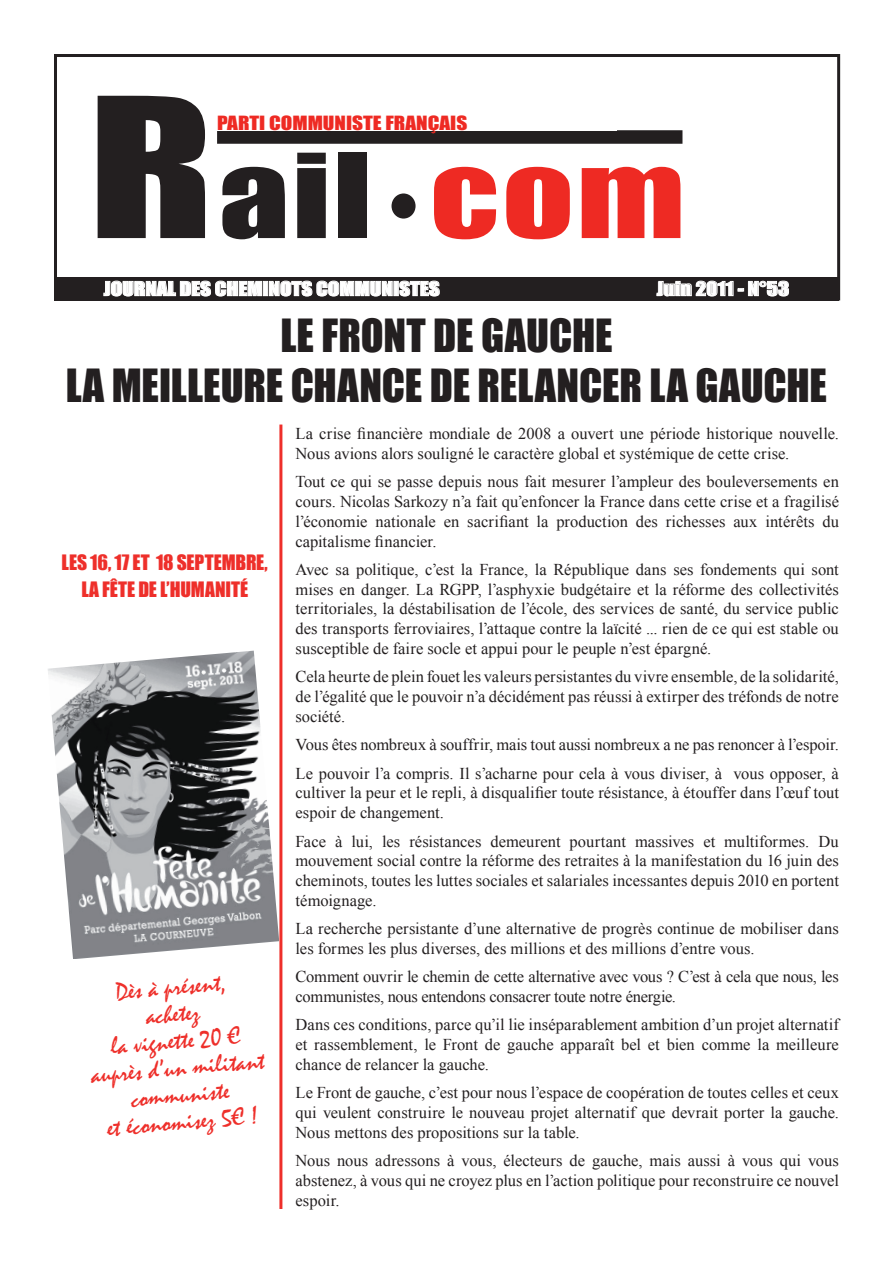
<style>
.page{position:relative;width:893px;height:1263px;background:#fff}
.page>*{position:absolute;margin:0;border:0;box-sizing:border-box;transform-origin:0 0}
.t1{font:108px "Impact";color:#231f20;scale:1.3 1}
.t2{font:42px/50.4px "Impact";letter-spacing:-.005em;color:#231f20;text-align:center}
.t3{font:25.5px/27px "Mistral";color:#ee2f2a;text-align:center}
.t4{font:19.5px/27px "Impact";color:#ee2f2a;text-align:center}
.t5{font:18px "Impact";color:#fff;scale:1.18 1}
.t6{font:18px "Impact";color:#ee2a23;scale:1.18 1}
.t7{font:16.5px/19.8px "Times New Roman";color:#231f20;text-align:justify}
.t8{font:16.5px/19.8px "Times New Roman";letter-spacing:-.02em;color:#231f20}
.s1{font-size:180px}
.s2{color:#ee2a23}
</style>
<div class="page">
<hr style="left:279px;top:424px;width:3px;height:785px;background:#ee2f2a">
<img style="left:48px;top:651px;width:231px;height:308px">
<div style="left:54px;top:54px;width:786px;height:246px;border:3px solid #231f20"></div>
<div style="left:54px;top:277px;width:785px;height:23px;background:#231f20"></div>
<svg style="left:103px;top:280px;width:159px;height:17px"></svg>
<div style="left:263px;top:281px;width:5px;height:15px;border:1px solid #fff"></div>
<svg style="left:269px;top:280px;width:124px;height:17px"></svg>
<svg style="left:399px;top:280px;width:41px;height:17px"></svg>
<svg style="left:656px;top:280px;width:133px;height:17px"></svg>
<div style="left:217px;top:130px;width:465px;height:14px;background:#231f20"></div>
<div style="left:391px;top:193px;width:25px;height:26px;background:#231f20;border-radius:50%"></div>
<h1 class="t1" style="left:88px;top:112px;width:461px"><span class="s1">R</span>AIL <span class="s2">COM</span></h1>
<p class="t6" style="left:217px;top:109px;width:214px">PARTI COMMUNISTE FRANÇAIS</p>
<p class="t5" style="left:104px;top:275px;width:17px">JOURNAL</p>
<p class="t5" style="left:179px;top:275px;width:10px">DES</p>
<p class="t5" style="left:215px;top:275px;width:11px">CHEMINOTS</p>
<p class="t5" style="left:316px;top:275px;width:11px">COMMUNISTES</p>
<p class="t5" style="left:657px;top:275px;width:114px">JUIN 2011 - N°53</p>
<h2 class="t2" style="left:66px;top:309px;width:763px">LE FRONT DE GAUCHE<br>LA MEILLEURE CHANCE DE RELANCER LA GAUCHE</h2>
<p class="t4" style="left:62px;top:549px;width:208px">LES 16, 17 ET 18 SEPTEMBRE,<br>LA FÊTE DE L’HUMANITÉ</p>
<h3 class="t3" style="left:83px;top:982px;width:175px;rotate:-5deg">Dès à présent,<br>achetez<br>la vignette 20 € auprès d’un militant communiste<br>et économisez 5€ !</h3>
<p class="t7" style="left:296px;top:423px;width:545px">La crise financière mondiale de 2008 a ouvert une période historique nouvelle.<br>Nous avions alors souligné le caractère global et systémique de cette crise.</p>
<p class="t7" style="left:296px;top:471px;width:545px">Tout ce qui se passe depuis nous fait mesurer l’ampleur des bouleversements en cours. Nicolas Sarkozy n’a fait qu’enfoncer la France dans cette crise et a fragilisé l’économie nationale en sacrifiant la production des richesses aux intérêts du capitalisme financier.</p>
<p class="t7" style="left:296px;top:559px;width:545px">Avec sa politique, c’est la France, la République dans ses fondements qui sont mises en danger. La RGPP, l’asphyxie budgétaire et la réforme des collectivités territoriales, la déstabilisation de l’école, des services de santé, du service public des transports ferroviaires, l’attaque contre la laïcité ... rien de ce qui est stable ou susceptible de faire socle et appui pour le peuple n’est épargné.</p>
<p class="t7" style="left:296px;top:667px;width:545px">Cela heurte de plein fouet les valeurs persistantes du vivre ensemble, de la solidarité, de l’égalité que le pouvoir n’a décidément pas réussi à extirper des tréfonds de notre société.</p>
<p class="t7" style="left:296px;top:730px;width:545px;line-height:28.3px">Vous êtes nombreux à souffrir, mais tout aussi nombreux a ne pas renoncer à l’espoir.<br>Le pouvoir l’a compris. Il s’acharne pour cela à vous diviser, à vous opposer, à</p>
<p class="t7" style="left:296px;top:783px;width:545px">cultiver la peur et le repli, à disqualifier toute résistance, à étouffer dans l’œuf tout espoir de changement.</p>
<p class="t7" style="left:296px;top:831px;width:545px">Face à lui, les résistances demeurent pourtant massives et multiformes. Du mouvement social contre la réforme des retraites à la manifestation du 16 juin des cheminots, toutes les luttes sociales et salariales incessantes depuis 2010 en portent témoignage.</p>
<p class="t7" style="left:296px;top:918px;width:545px">La recherche persistante d’une alternative de progrès continue de mobiliser dans les formes les plus diverses, des millions et des millions d’entre vous.</p>
<p class="t8" style="left:296px;top:967px;width:545px">Comment ouvrir le chemin de cette alternative avec vous ? C’est à cela que nous, les communistes, nous entendons consacrer toute notre énergie.</p>
<p class="t7" style="left:296px;top:1015px;width:545px">Dans ces conditions, parce qu’il lie inséparablement ambition d’un projet alternatif et rassemblement, le Front de gauche apparaît bel et bien comme la meilleure chance de relancer la gauche.</p>
<p class="t7" style="left:296px;top:1083px;width:545px">Le Front de gauche, c’est pour nous l’espace de coopération de toutes celles et ceux qui veulent construire le nouveau projet alternatif que devrait porter la gauche.<br>Nous mettons des propositions sur la table.</p>
<p class="t7" style="left:296px;top:1150px;width:545px">Nous nous adressons à vous, électeurs de gauche, mais aussi à vous qui vous abstenez, à vous qui ne croyez plus en l’action politique pour reconstruire ce nouvel espoir.</p>
</div>
